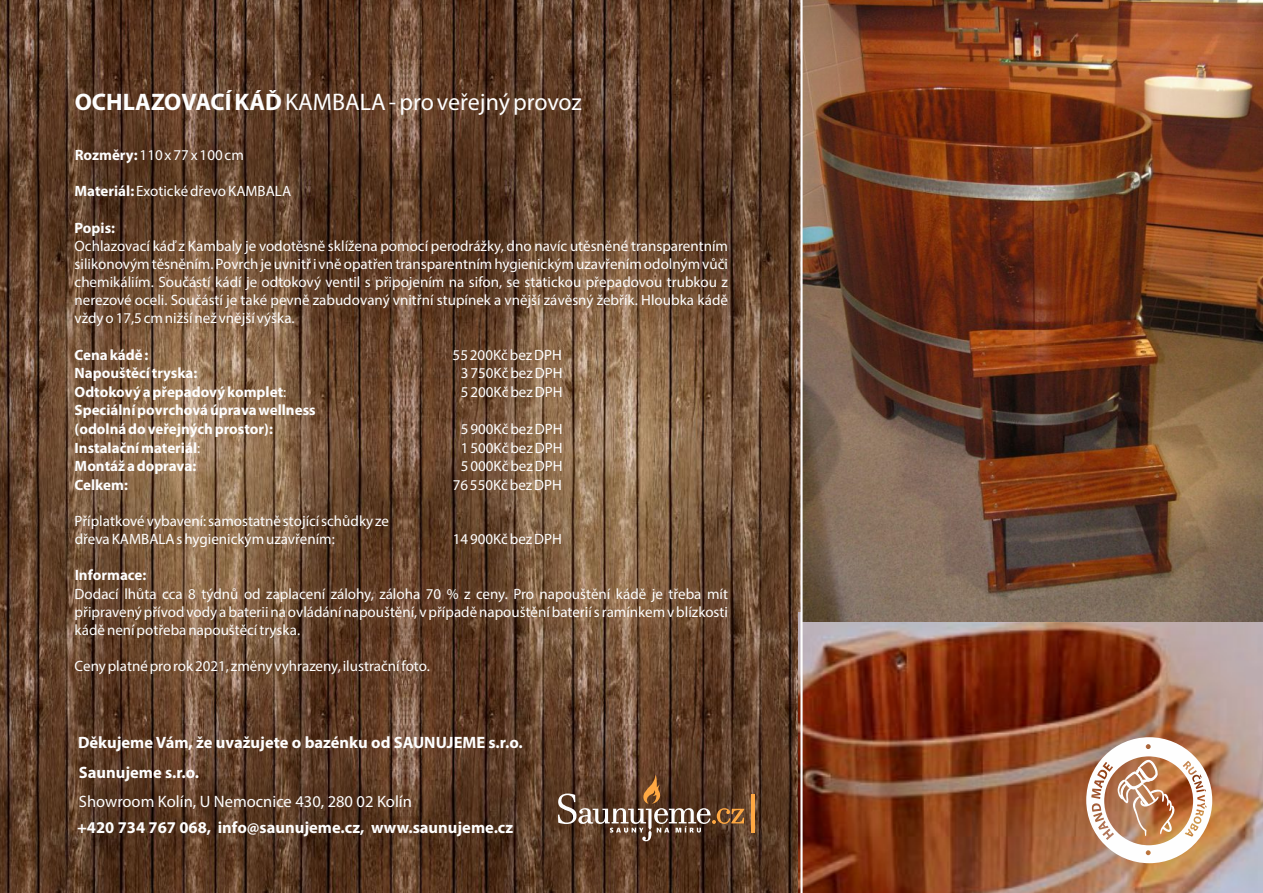
<style>
.page{position:relative;width:1263px;height:893px;background:#fff}
.page>*{position:absolute;margin:0;border:0;box-sizing:border-box;transform-origin:0 0}
.t1{font:24px "Myriad Pro";color:#fefefe}
.t2{font:700 16.5px "Myriad Pro";color:#fefefe}
.t3{font:16.5px "Myriad Pro";color:#fefefe}
.t4{font:15px/18px "Myriad Pro";color:#fefefe;text-align:justify}
.t5{font:700 15px "Myriad Pro";color:#fefefe}
.s1{font-weight:700}
.s2{font-weight:400}
</style>
<div class="page">
<img style="left:0;top:0;width:800px;height:893px">
<img style="left:799px;top:612px;width:464px;height:281px">
<img style="left:803px;top:0;width:460px;height:622px">
<hr style="left:800px;top:0;width:3px;height:893px;background:#fefefe">
<svg style="left:558px;top:775px;width:186px;height:66px;background:#6a4d39"></svg>
<hr style="left:751px;top:794px;width:4px;height:38px;background:#ffa842">
<svg style="left:1086px;top:737px;width:126px;height:126px"></svg>
<h1 class="t1" style="left:75px;top:92px;width:509px"><span class="s1">OCHLAZOVACÍ KÁĎ</span>KAMBALA - pro veřejný provoz</h1>
<p class="t4" style="left:75px;top:147px;width:171px"><span class="s1">Rozměry:</span> 110 x 77 x 100 cm</p>
<p class="t4" style="left:75px;top:183px;width:218px"><span class="s1">Materiál:</span> Exotické dřevo KAMBALA</p>
<p class="t5" style="left:75px;top:222px;width:42px">Popis:</p>
<p class="t4" style="left:75px;top:238px;width:655px">Ochlazovací káď z Kambaly je vodotěsně sklížena pomocí perodrážky, dno navíc utěsněné transparentním silikonovým těsněním. Povrch je uvnitř i vně opatřen transparentním hygienickým uzavřením odolným vůči chemikáliím. Součástí kádí je odtokový ventil s připojením na sifon, se statickou přepadovou trubkou z nerezové oceli. Součástí je také pevně zabudovaný vnitřní stupínek a vnější závěsný žebřík. Hloubka kádě vždy o 17,5 cm nižší než vnější výška.</p>
<p class="t5" style="left:75px;top:348px;width:75px">Cena kádě :</p>
<p class="t4" style="left:453px;top:347px;width:111px">55 200Kč bez DPH</p>
<p class="t5" style="left:75px;top:367px;width:124px">Napouštěcí tryska:</p>
<p class="t4" style="left:461px;top:365px;width:103px">3 750Kč bez DPH</p>
<p class="t5" style="left:75px;top:386px;width:213px">Odtokový a přepadový komplet<span class="s2">:</span></p>
<p class="t4" style="left:461px;top:384px;width:103px">5 200Kč bez DPH</p>
<p class="t5" style="left:75px;top:404px;width:243px">Speciální povrchová úprava wellness</p>
<p class="t5" style="left:75px;top:441px;width:127px">Instalační materiál<span class="s2">:</span></p>
<p class="t4" style="left:461px;top:440px;width:103px">1 500Kč bez DPH</p>
<p class="t5" style="left:75px;top:478px;width:55px">Celkem:</p>
<p class="t4" style="left:453px;top:477px;width:111px">76 550Kč bez DPH</p>
<p class="t4" style="left:75px;top:513px;width:316px">Příplatkové vybavení: samostatně stojící schůdky ze</p>
<p class="t5" style="left:75px;top:423px;width:200px">(odolná do veřejných prostor):</p>
<p class="t4" style="left:461px;top:421px;width:103px">5 900Kč bez DPH</p>
<p class="t5" style="left:75px;top:460px;width:123px">Montáž a doprava:</p>
<p class="t4" style="left:461px;top:458px;width:103px">5 000Kč bez DPH</p>
<p class="t4" style="left:75px;top:531px;width:262px">dřeva KAMBALA s hygienickým uzavřením:</p>
<p class="t4" style="left:453px;top:531px;width:111px">14 900Kč bez DPH</p>
<p class="t5" style="left:75px;top:569px;width:73px">Informace:</p>
<p class="t4" style="left:75px;top:586px;width:655px">Dodací lhůta cca 8 týdnů od zaplacení zálohy, záloha 70 % z ceny. Pro napouštění kádě je třeba mít připravený přívod vody a baterii na ovládání napouštění, v případě napouštění baterií s ramínkem v blízkosti kádě není potřeba napouštěcí tryska.</p>
<p class="t4" style="left:75px;top:658px;width:357px">Ceny platné pro rok 2021, změny vyhrazeny, ilustrační foto.</p>
<p class="t2" style="left:78px;top:736px;width:446px">Děkujeme Vám, že uvažujete o bazénku od SAUNUJEME s.r.o.</p>
<p class="t2" style="left:79px;top:766px;width:122px">Saunujeme s.r.o.</p>
<p class="t2" style="left:77px;top:821px;width:438px">+420 734 767 068, info@saunujeme.cz, www.saunujeme.cz</p>
<p class="t3" style="left:79px;top:794px;width:334px">Showroom Kolín, U Nemocnice 430, 280 02 Kolín</p>
</div>
